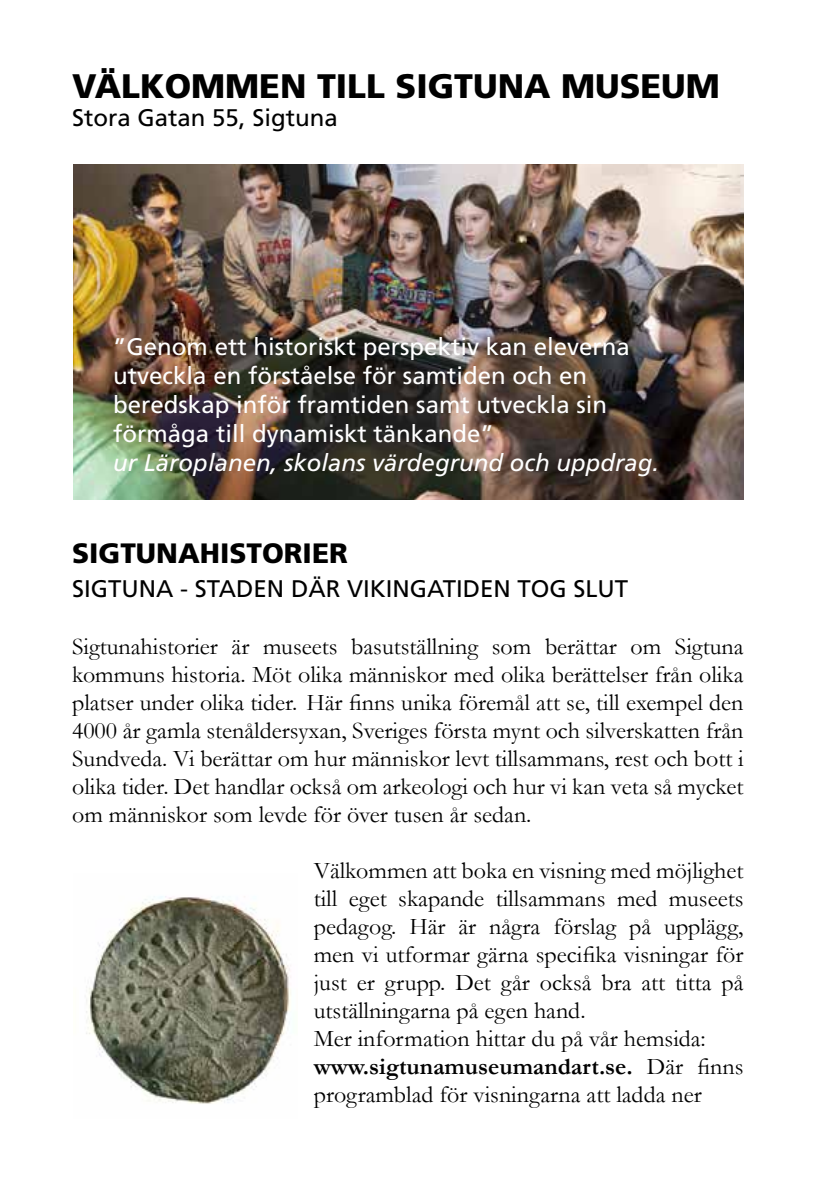
<style>
.page{position:relative;width:840px;height:1191px;background:#fff}
.page>*{position:absolute;margin:0;border:0;box-sizing:border-box;transform-origin:0 0}
.t1{font:900 34px "Frutiger LT Std";color:#000}
.t2{font:900 28px "Frutiger LT Std";color:#000}
.t3{font:24px/28px "Garamond";color:#000;text-align:justify}
.t4{font:24px/28.8px "Frutiger LT Std";color:#fff}
.t5{font:24px "Frutiger LT Std";color:#000}
.t6{font:italic 24px "Frutiger LT Std";color:#fff}
.s1{font-weight:700}
</style>
<div class="page">
<img style="left:86px;top:896px;width:205px;height:208px">
<img style="left:73px;top:164px;width:670px;height:335px">
<h1 class="t1" style="left:72px;top:65px;width:649px">VÄLKOMMEN TILL SIGTUNA MUSEUM</h1>
<p class="t5" style="left:72px;top:104px;width:267px">Stora Gatan 55, Sigtuna</p>
<p class="t4" style="left:113px;top:333px;width:518px">”Genom ett historiskt perspektiv kan eleverna utveckla en förståelse för samtiden och en beredskap inför framtiden samt utveckla sin förmåga till dynamiskt tänkande”</p>
<p class="t6" style="left:113px;top:448px;width:547px">ur Läroplanen, skolans värdegrund och uppdrag.</p>
<p class="t2" style="left:72px;top:536px;width:277px">SIGTUNAHISTORIER</p>
<p class="t5" style="left:72px;top:574px;width:557px">SIGTUNA - STADEN DÄR VIKINGATIDEN TOG SLUT</p>
<p class="t3" style="left:72px;top:631px;width:672px">Sigtunahistorier är museets basutställning som berättar om Sigtuna kommuns historia. Möt olika människor med olika berättelser från olika platser under olika tider. Här finns unika föremål att se, till exempel den 4000 år gamla stenåldersyxan, Sveriges första mynt och silverskatten från Sundveda. Vi berättar om hur människor levt tillsammans, rest och bott i olika tider. Det handlar också om arkeologi och hur vi kan veta så mycket om människor som levde för över tusen år sedan.</p>
<p class="t3" style="left:313px;top:855px;width:431px;text-align:left">Välkommen att boka en visning med möjlighet till eget skapande tillsammans med museets pedagog. Här är några förslag på upplägg, men vi utformar gärna specifika visningar för just er grupp. Det går också bra att titta på utställningarna på egen hand.<br>Mer information hittar du på vår hemsida: <span class="s1">www.sigtunamuseumandart.se.</span> Där finns programblad för visningarna att ladda ner</p>
</div>
